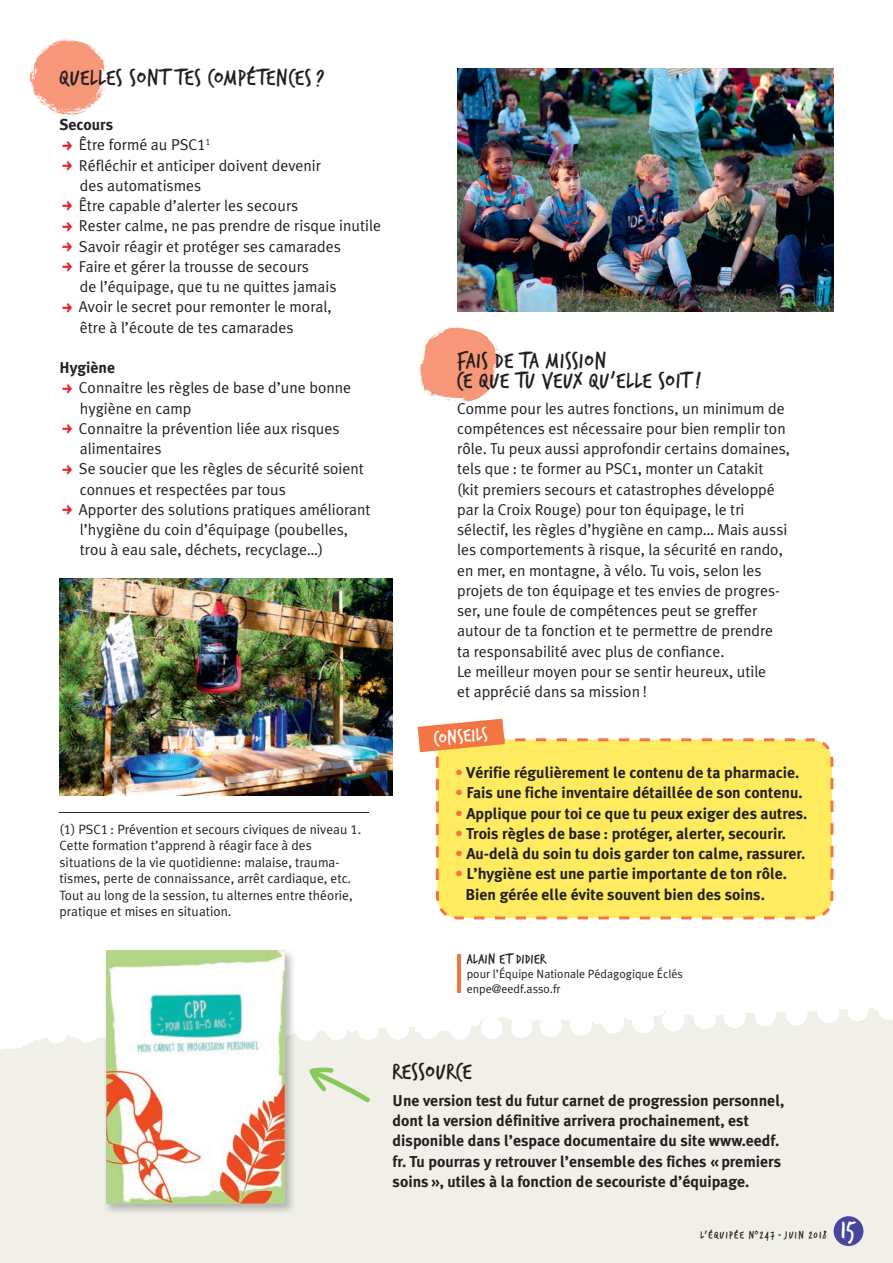
<style>
.page{position:relative;width:893px;height:1263px;background:#fff}
.page>*{position:absolute;margin:0;border:0;box-sizing:border-box;transform-origin:0 0}
.t1{font:27px "Trash Hand";color:#fff}
.t2{font:24px/20.2px "Trash Hand";letter-spacing:.03em;color:#231f20}
.t3{font:20.25px "Trash Hand";color:#fff}
.t4{font:15.75px/20.2px "Meta Plus Normal";color:#231f20}
.t5{font:700 15.75px/20.2px "Meta Plus";color:#231f20}
.t6{font:15px "Trash Hand";letter-spacing:.045em;color:#231f20}
.t7{font:13.5px/16.5px "Meta Plus Normal";color:#231f20}
.t8{font:12px/15px "Meta Plus Normal";color:#231f20}
.t9{font:11.25px "Trash Hand";letter-spacing:.125em;color:#231f20}
.s1{font-family:"Mini Pics Directional AA";font-size:18px;color:#ee1d23}
.s2{font-family:"Meta Plus Normal Caps"}
.s3{color:#f37543}
.s4{color:#48479d}
</style>
<div class="page">
<svg style="left:29px;top:38px;width:78px;height:78px"></svg>
<svg style="left:420px;top:327px;width:80px;height:74px"></svg>
<svg style="left:0;top:1008px;width:893px;height:255px;background:#f1f0e9"></svg>
<img style="left:103px;top:950px;width:192px;height:78px">
<img style="left:103px;top:1028px;width:192px;height:187px">
<svg style="left:106px;top:951px;width:179px;height:253px"></svg>
<hr style="left:60px;top:812px;width:309px;height:1px;background:#231f20">
<hr style="left:457px;top:954px;width:4px;height:39px;background:#f37543">
<div style="left:436px;top:738px;width:397px;height:181px;background:#ffeb5f"></div>
<svg style="left:418px;top:719px;width:87px;height:49px;background:#f8b169"></svg>
<svg style="left:309px;top:1067px;width:61px;height:35px;background:#d8e5c7"></svg>
<img style="left:60px;top:578px;width:333px;height:217px">
<img style="left:457px;top:68px;width:376px;height:244px">
<div style="left:834px;top:1216px;width:29px;height:30px;background:#48479d;border-radius:50%"></div>
<h2 class="t2" style="left:60px;top:68px;width:267px">QUELLES SONT TES COMPÉTENCES ?</h2>
<p class="t5" style="left:60px;top:114px;width:55px">Secours</p>
<p class="t4" style="left:60px;top:135px;width:152px"><span class="s1">*</span> Être formé au PSC<span class="s2">1</span><sup>1</sup></p>
<p class="t4" style="left:60px;top:155px;width:263px"><span class="s1">*</span> Réfléchir et anticiper doivent devenir</p>
<p class="t4" style="left:80px;top:175px;width:123px">des automatismes</p>
<p class="t4" style="left:60px;top:195px;width:240px"><span class="s1">*</span> Être capable d’alerter les secours</p>
<p class="t4" style="left:60px;top:216px;width:323px"><span class="s1">*</span> Rester calme, ne pas prendre de risque inutile</p>
<p class="t4" style="left:60px;top:236px;width:283px"><span class="s1">*</span> Savoir réagir et protéger ses camarades</p>
<p class="t4" style="left:60px;top:256px;width:251px"><span class="s1">*</span> Faire et gérer la trousse de secours</p>
<p class="t4" style="left:80px;top:276px;width:258px">de l’équipage, que tu ne quittes jamais</p>
<p class="t4" style="left:60px;top:297px;width:274px"><span class="s1">*</span> Avoir le secret pour remonter le moral,</p>
<p class="t4" style="left:80px;top:317px;width:215px">être à l’écoute de tes camarades</p>
<p class="t5" style="left:60px;top:357px;width:57px">Hygiène</p>
<p class="t4" style="left:60px;top:378px;width:293px"><span class="s1">*</span> Connaitre les règles de base d’une bonne</p>
<p class="t4" style="left:80px;top:398px;width:113px">hygiène en camp</p>
<p class="t4" style="left:60px;top:418px;width:282px"><span class="s1">*</span> Connaitre la prévention liée aux risques</p>
<p class="t4" style="left:80px;top:438px;width:83px">alimentaires</p>
<p class="t4" style="left:60px;top:459px;width:306px"><span class="s1">*</span> Se soucier que les règles de sécurité soient</p>
<p class="t4" style="left:80px;top:479px;width:208px">connues et respectées par tous</p>
<p class="t4" style="left:60px;top:499px;width:313px"><span class="s1">*</span> Apporter des solutions pratiques améliorant</p>
<p class="t4" style="left:80px;top:519px;width:270px">l’hygiène du coin d’équipage (poubelles,</p>
<p class="t4" style="left:80px;top:540px;width:245px">trou à eau sale, déchets, recyclage…)</p>
<p class="t7" style="left:60px;top:820px;width:303px">(<span class="s2">1</span>) PSC<span class="s2">1</span> : Prévention et secours civiques de niveau <span class="s2">1</span>.<br>Cette formation t’apprend à réagir face à des situations de la vie quotidienne: malaise, trauma&shy;tismes, perte de connaissance, arrêt cardiaque, etc.<br>Tout au long de la session, tu alternes entre théorie, pratique et mises en situation.</p>
<h2 class="t2" style="left:457px;top:351px;width:246px">FAIS DE TA MISSION<br>CE QUE TU VEUX QU’ELLE SOIT !</h2>
<p class="t4" style="left:457px;top:398px;width:334px">Comme pour les autres fonctions, un minimum de compétences est nécessaire pour bien remplir ton rôle. Tu peux aussi approfondir certains domaines, tels que : te former au PSC1, monter un Catakit<br>(kit premiers secours et catastrophes développé par la Croix Rouge) pour ton équipage, le tri sélectif, les règles d’hygiène en camp… Mais aussi les comportements à risque, la sécurité en rando, en mer, en montagne, à vélo. Tu vois, selon les projets de ton équipage et tes envies de progres&shy;ser, une foule de compétences peut se greffer autour de ta fonction et te permettre de prendre ta responsabilité avec plus de confiance.<br>Le meilleur moyen pour se sentir heureux, utile<br>et apprécié dans sa mission !</p>
<p class="t3" style="left:433px;top:729px;width:55px;rotate:-5deg">CONSEILS</p>
<p class="t5" style="left:455px;top:762px;width:346px"><span class="s3">•</span> Vérifie régulièrement le contenu de ta pharmacie.</p>
<p class="t5" style="left:455px;top:783px;width:349px"><span class="s3">•</span> Fais une fiche inventaire détaillée de son contenu.</p>
<p class="t5" style="left:455px;top:803px;width:354px"><span class="s3">•</span> Applique pour toi ce que tu peux exiger des autres.</p>
<p class="t5" style="left:455px;top:823px;width:333px"><span class="s3">•</span> Trois règles de base : protéger, alerter, secourir.</p>
<p class="t5" style="left:455px;top:843px;width:352px"><span class="s3">•</span> Au-delà du soin tu dois garder ton calme, rassurer.</p>
<p class="t5" style="left:466px;top:864px;width:323px;text-indent:-11px"><span class="s3">•</span> L’hygiène est une partie importante de ton rôle.<br>Bien gérée elle évite souvent bien des soins.</p>
<p class="t6" style="left:467px;top:951px;width:80px">ALAIN ET DIDIER</p>
<p class="t8" style="left:467px;top:966px;width:218px">pour l’Équipe Nationale Pédagogique Éclés enpe@eedf.asso.fr</p>
<h2 class="t2" style="left:393px;top:1062px;width:80px">RESSOURCE</h2>
<p class="t5" style="left:393px;top:1090px;width:393px">Une version test du futur carnet de progressi on personnel, dont la version définitive arrivera prochainement, est disponible dans l’espace documentaire du site www.eedf. fr. Tu pourras y retrouver l’ensemble des fiches « premiers soins », utiles à la fonction de secouriste d’équipage.</p>
<p class="t9" style="left:700px;top:1230px;width:128px">L’ÉQUIPÉE N<sup>Õ</sup>247 <span class="s4">•</span> JUIN 2018</p>
<h1 class="t1" style="left:840px;top:1217px;width:16px">15</h1>
</div>
